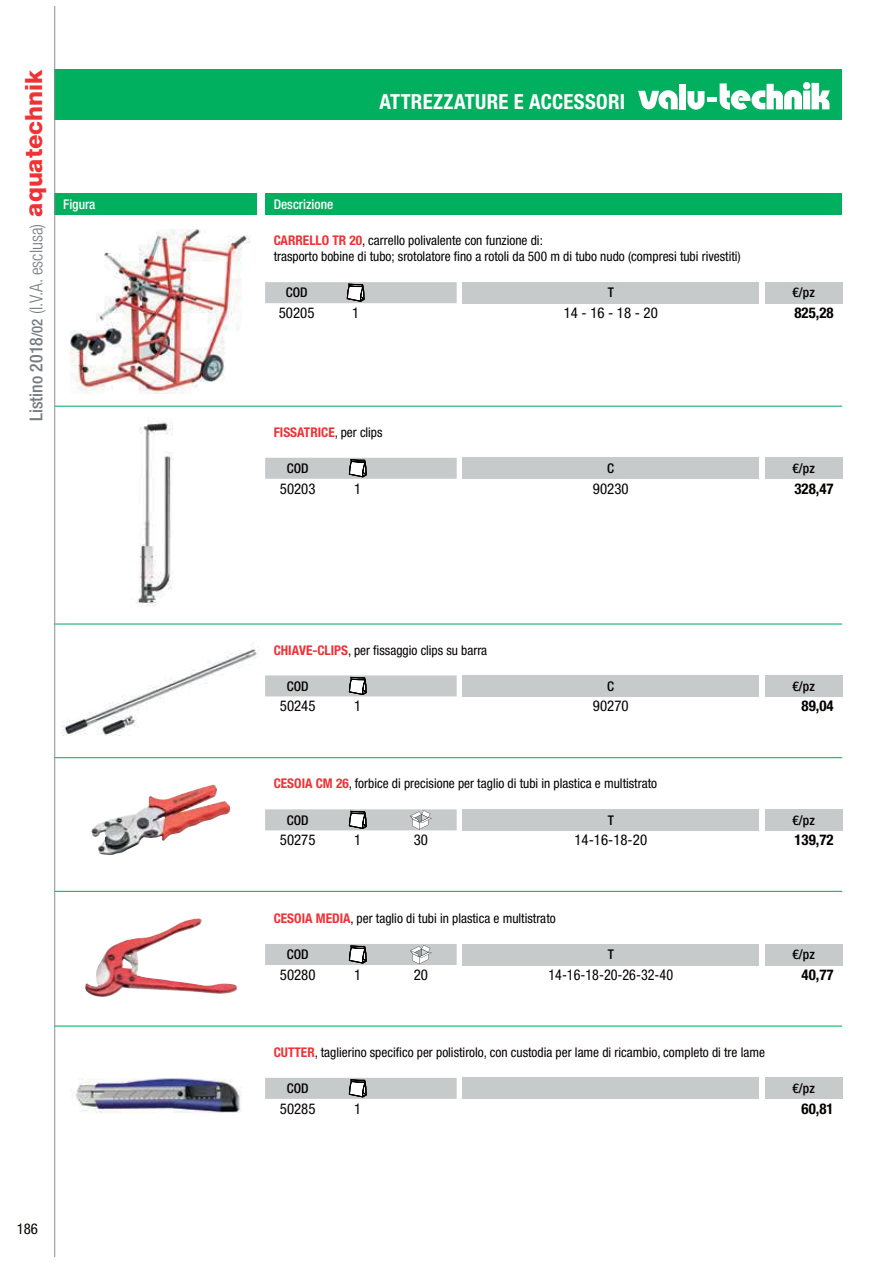
<style>
.page{position:relative;width:893px;height:1263px;background:#fff}
.page>*{position:absolute;margin:0;border:0;box-sizing:border-box;transform-origin:0 0}
.t1{font:800 23.7px "Helvetica Neue LT Std";color:#ee3235}
.t2{font:700 condensed 20.85px "Helvetica Neue LT Std";letter-spacing:.01em;color:#fff}
.t3{font:300 condensed 17.85px "Helvetica Neue LT Std";color:#767c7f}
.t4{font:condensed 14.85px "Helvetica Neue LT Std";color:#040000}
.t5{font:700 condensed 14.85px "Helvetica Neue LT Std";color:#040000}
.t6{font:condensed 14.85px "Helvetica Neue LT Std";color:#040000;scale:.95 1}
.t7{font:condensed 13.35px/16px "Helvetica Neue LT Std";color:#040000}
.t8{font:500 condensed 13.35px "Helvetica Neue LT Std";color:#040000}
.t9{font:700 condensed 13.35px "Helvetica Neue LT Std";color:#ee3235}
.t10{font:500 condensed 13.35px "Helvetica Neue LT Std";color:#fff}
.s1{font-weight:500}
.s2{font-weight:500;font-size:14.85px}
.s3{font-weight:700;color:#ee3235}
.s4{font-weight:400;color:#040000}
</style>
<div class="page">
<div style="left:462px;top:458px;width:297px;height:21px;background:#c7cacb"></div>
<div style="left:765px;top:458px;width:77px;height:21px;background:#c7cacb"></div>
<div style="left:462px;top:675px;width:297px;height:21px;background:#c7cacb"></div>
<div style="left:765px;top:675px;width:77px;height:21px;background:#c7cacb"></div>
<div style="left:462px;top:282px;width:297px;height:21px;background:#c7cacb"></div>
<div style="left:765px;top:282px;width:77px;height:21px;background:#c7cacb"></div>
<div style="left:462px;top:809px;width:297px;height:21px;background:#c7cacb"></div>
<div style="left:765px;top:809px;width:77px;height:21px;background:#c7cacb"></div>
<div style="left:462px;top:944px;width:297px;height:21px;background:#c7cacb"></div>
<div style="left:765px;top:944px;width:77px;height:21px;background:#c7cacb"></div>
<div style="left:462px;top:1078px;width:297px;height:21px;background:#c7cacb"></div>
<div style="left:765px;top:1078px;width:77px;height:21px;background:#c7cacb"></div>
<div style="left:55px;top:194px;width:202px;height:21px;background:#00b05e"></div>
<div style="left:265px;top:194px;width:577px;height:21px;background:#00b05e"></div>
<div style="left:55px;top:69px;width:787px;height:51px;background:#00b05e"></div>
<hr style="left:55px;top:406px;width:787px;height:1px;background:#00b05e">
<hr style="left:55px;top:624px;width:787px;height:1px;background:#00b05e">
<hr style="left:55px;top:757px;width:787px;height:1px;background:#00b05e">
<hr style="left:55px;top:891px;width:787px;height:1px;background:#00b05e">
<hr style="left:55px;top:1026px;width:787px;height:1px;background:#00b05e">
<img style="left:55px;top:229px;width:196px;height:165px">
<img style="left:91px;top:785px;width:139px;height:70px">
<img style="left:85px;top:918px;width:153px;height:79px">
<img style="left:55px;top:411px;width:118px;height:205px">
<img style="left:55px;top:636px;width:204px;height:115px">
<img style="left:55px;top:1046px;width:187px;height:116px">
<div style="left:803px;top:82px;width:7px;height:7px;background:#fff;border-radius:50%"></div>
<div style="left:803px;top:91px;width:7px;height:18px;background:#fff"></div>
<svg style="left:811px;top:83px;width:19px;height:26px"></svg>
<svg style="left:720px;top:83px;width:82px;height:27px"></svg>
<div style="left:679px;top:84px;width:7px;height:25px;background:#fff"></div>
<svg style="left:687px;top:91px;width:17px;height:19px"></svg>
<svg style="left:638px;top:90px;width:40px;height:19px"></svg>
<div style="left:707px;top:97px;width:10px;height:5px;background:#fff"></div>
<svg style="left:265px;top:282px;width:192px;height:21px;background:#c3c6c6"></svg>
<svg style="left:265px;top:458px;width:192px;height:21px;background:#c2c5c6"></svg>
<svg style="left:265px;top:675px;width:192px;height:21px;background:#c3c6c7"></svg>
<svg style="left:265px;top:1078px;width:192px;height:21px;background:#c2c5c6"></svg>
<svg style="left:265px;top:809px;width:192px;height:21px;background:#c3c6c7"></svg>
<svg style="left:265px;top:944px;width:192px;height:21px;background:#c2c5c6"></svg>
<hr style="left:54px;top:6px;width:1px;height:1251px;background:#888e91">
<h1 class="t1" style="left:20px;top:217px;width:149px;rotate:-90deg">aquatechnik</h1>
<h3 class="t3" style="left:26px;top:421px;width:199px;rotate:-90deg"><span class="s1">Listino 2018</span><span class="s2">/02</span> (I.V.A. esclusa)</h3>
<p class="t10" style="left:63px;top:199px;width:34px">Figura</p>
<p class="t10" style="left:274px;top:199px;width:61px">Descrizione</p>
<h2 class="t2" style="left:379px;top:95px;width:247px">ATTREZZATURE E ACCESSORI</h2>
<p class="t7" style="left:274px;top:234px;width:469px"><span class="s3">CARRELLO TR 20</span>, carrello polivalente con funzione di:<br>trasporto bobine di tubo; srotolatore fino a rotoli da 500 m di tubo nudo (compresi tubi rivestiti)</p>
<p class="t8" style="left:286px;top:288px;width:23px">COD</p>
<p class="t4" style="left:279px;top:307px;width:37px">50205</p>
<p class="t4" style="left:352px;top:307px;width:9px">1</p>
<p class="t9" style="left:274px;top:427px;width:110px">FISSATRICE<span class="s4">, per clips</span></p>
<p class="t8" style="left:287px;top:463px;width:23px">COD</p>
<p class="t4" style="left:280px;top:483px;width:37px">50203</p>
<p class="t4" style="left:354px;top:483px;width:9px">1</p>
<p class="t8" style="left:608px;top:288px;width:8px">T</p>
<p class="t4" style="left:564px;top:307px;width:96px">14 - 16 - 18 - 20</p>
<p class="t8" style="left:607px;top:463px;width:8px">C</p>
<p class="t4" style="left:593px;top:483px;width:37px">90230</p>
<p class="t8" style="left:792px;top:288px;width:24px">€/pz</p>
<p class="t5" style="left:794px;top:307px;width:41px">825,28</p>
<p class="t8" style="left:792px;top:463px;width:24px">€/pz</p>
<p class="t5" style="left:794px;top:483px;width:41px">328,47</p>
<p class="t4" style="left:17px;top:1223px;width:23px">186</p>
<p class="t7" style="left:274px;top:643px;width:215px"><span class="s3">CHIAVE-CLIPS</span>, per fissaggio clips su barra</p>
<p class="t8" style="left:287px;top:681px;width:23px">COD</p>
<p class="t4" style="left:280px;top:701px;width:37px">50245</p>
<p class="t4" style="left:354px;top:701px;width:9px">1</p>
<p class="t8" style="left:607px;top:681px;width:8px">C</p>
<p class="t4" style="left:593px;top:701px;width:37px">90270</p>
<p class="t7" style="left:274px;top:777px;width:385px"><span class="s3">CESOIA CM 26</span>, forbice di precisione per taglio di tubi in plastica e multistrato</p>
<p class="t8" style="left:287px;top:815px;width:23px">COD</p>
<p class="t4" style="left:280px;top:835px;width:37px">50275</p>
<p class="t4" style="left:354px;top:835px;width:9px">1</p>
<p class="t4" style="left:414px;top:835px;width:16px">30</p>
<p class="t8" style="left:608px;top:815px;width:8px">T</p>
<p class="t4" style="left:574px;top:835px;width:74px">14-16-18-20</p>
<p class="t7" style="left:274px;top:911px;width:284px"><span class="s3">CESOIA MEDIA</span>, per taglio di tubi in plastica e multistrato</p>
<p class="t8" style="left:287px;top:950px;width:23px">COD</p>
<p class="t4" style="left:280px;top:969px;width:37px">50280</p>
<p class="t4" style="left:354px;top:969px;width:9px">1</p>
<p class="t4" style="left:414px;top:969px;width:16px">20</p>
<p class="t8" style="left:608px;top:950px;width:8px">T</p>
<p class="t6" style="left:548px;top:969px;width:133px">14-16-18-20-26-32-40</p>
<p class="t7" style="left:274px;top:1045px;width:493px"><span class="s3">CUTTER</span>, taglierino specifico per polistirolo, con custodia per lame di ricambio, completo di tre lame</p>
<p class="t8" style="left:287px;top:1084px;width:23px">COD</p>
<p class="t4" style="left:280px;top:1103px;width:37px">50285</p>
<p class="t4" style="left:354px;top:1103px;width:9px">1</p>
<p class="t8" style="left:792px;top:681px;width:24px">€/pz</p>
<p class="t5" style="left:802px;top:701px;width:34px">89,04</p>
<p class="t8" style="left:792px;top:815px;width:24px">€/pz</p>
<p class="t5" style="left:794px;top:835px;width:41px">139,72</p>
<p class="t8" style="left:792px;top:950px;width:24px">€/pz</p>
<p class="t5" style="left:802px;top:969px;width:34px">40,77</p>
<p class="t8" style="left:792px;top:1084px;width:24px">€/pz</p>
<p class="t5" style="left:802px;top:1103px;width:34px">60,81</p>
</div>
